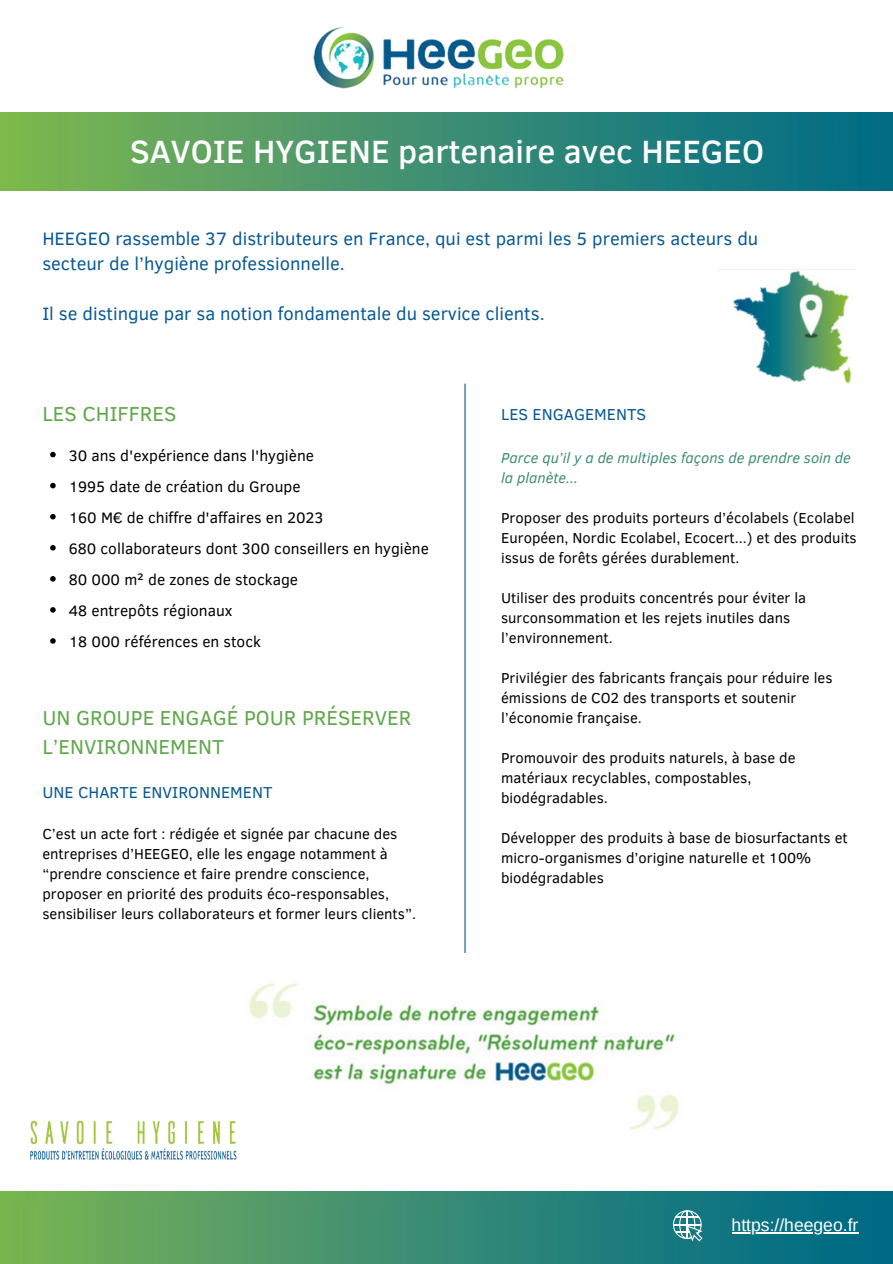
<style>
.page{position:relative;width:893px;height:1264px;background:#fff}
.page>*{position:absolute;margin:0;border:0;box-sizing:border-box;transform-origin:0 0}
.t1{font:500 33px "Clear Sans";color:#fcfcfc}
.t2{font:20.7px/28.8px "Clear Sans";color:#60a74b}
.t3{font:18.45px/24.8px "Clear Sans";color:#085993}
.t4{font:17.55px "Arimo";color:#fff}
.t5{font:16.2px "Clear Sans";color:#085993}
.t6{font:15.45px "Clear Sans";color:#000}
.t7{font:14.85px/20px "Clear Sans";color:#000}
.t8{font:italic 14.85px/20px "Clear Sans";color:#3c8d73}
</style>
<div class="page">
<img style="left:0;top:112px;width:892px;height:79px">
<img style="left:0;top:1191px;width:892px;height:72px">
<img style="left:249px;top:983px;width:430px;height:147px">
<img style="left:30px;top:1107px;width:232px;height:54px">
<img style="left:313px;top:26px;width:251px;height:63px">
<hr style="left:464px;top:383px;width:1px;height:570px;background:#085993">
<svg style="left:673px;top:1210px;width:29px;height:31px"></svg>
<img style="left:718px;top:269px;width:137px;height:114px">
<svg style="left:50px;top:452px;width:6px;height:5px"></svg>
<svg style="left:50px;top:483px;width:6px;height:5px"></svg>
<svg style="left:50px;top:514px;width:6px;height:5px"></svg>
<svg style="left:50px;top:545px;width:6px;height:5px"></svg>
<svg style="left:50px;top:576px;width:6px;height:5px"></svg>
<svg style="left:50px;top:607px;width:6px;height:5px"></svg>
<svg style="left:50px;top:638px;width:6px;height:5px"></svg>
<hr style="left:731px;top:1231px;width:127px;height:2px;background:#fff">
<h2 class="t1" style="left:130px;top:128px;width:635px">SAVOIE HYGIENE partenaire avec HEEGEO</h2>
<p class="t3" style="left:42px;top:225px;width:717px">HEEGEO rassemble 37 distributeurs en France, qui est parmi les 5 premiers acteurs du secteur de l’hygiène professionnelle.</p>
<p class="t3" style="left:42px;top:300px;width:503px">Il se distingue par sa notion fondamentale du service clients.</p>
<p class="t2" style="left:42px;top:399px;width:135px">LES CHIFFRES</p>
<p class="t6" style="left:69px;top:444px;width:247px">30 ans d'expérience dans l'hygiène</p>
<p class="t6" style="left:69px;top:475px;width:233px">1995 date de création du Groupe</p>
<p class="t6" style="left:69px;top:506px;width:256px">160 M€ de chiffre d'affaires en 2023</p>
<p class="t6" style="left:69px;top:537px;width:361px">680 collaborateurs dont 300 conseillers en hygiène</p>
<p class="t6" style="left:69px;top:568px;width:231px">80 000 m² de zones de stockage</p>
<p class="t6" style="left:69px;top:599px;width:165px">48 entrepôts régionaux</p>
<p class="t6" style="left:69px;top:630px;width:194px">18 000 références en stock</p>
<h2 class="t2" style="left:42px;top:702px;width:370px">UN GROUPE ENGAGÉ POUR PRÉSERVER<br>L’ENVIRONNEMENT</h2>
<p class="t5" style="left:42px;top:780px;width:231px">UNE CHARTE ENVIRONNEMENT</p>
<p class="t7" style="left:42px;top:823px;width:375px">C’est un acte fort : rédigée et signée par chacune des entreprises d’HEEGEO, elle les engage notamment à “prendre conscience et faire prendre conscience, proposer en priorité des produits éco-responsables, sensibiliser leurs collaborateurs et former leurs clients”.</p>
<h4 class="t5" style="left:501px;top:402px;width:147px">LES ENGAGEMENTS</h4>
<p class="t8" style="left:501px;top:447px;width:351px">Parce qu’il y a de multiples façons de prendre soin de la planète...</p>
<p class="t7" style="left:501px;top:507px;width:357px">Proposer des produits porteurs d’écolabels (Ecolabel<br>Européen, Nordic Ecolabel, Ecocert...) et des produits issus de forêts gérées durablement.</p>
<p class="t7" style="left:501px;top:587px;width:306px">Utiliser des produits concentrés pour éviter la surconsommation et les rejets inutiles dans l’environnement.</p>
<p class="t7" style="left:501px;top:667px;width:333px">Privilégier des fabricants français pour réduire les émissions de CO2 des transports et soutenir l’économie française.</p>
<p class="t7" style="left:501px;top:747px;width:296px">Promouvoir des produits naturels, à base de matériaux recyclables, compostables, biodégradables.</p>
<p class="t7" style="left:501px;top:826px;width:348px">Développer des produits à base de biosurfactants et micro-organismes d’origine naturelle et 100% biodégradables</p>
<p class="t4" style="left:731px;top:1214px;width:128px">https://heegeo.fr</p>
</div>
